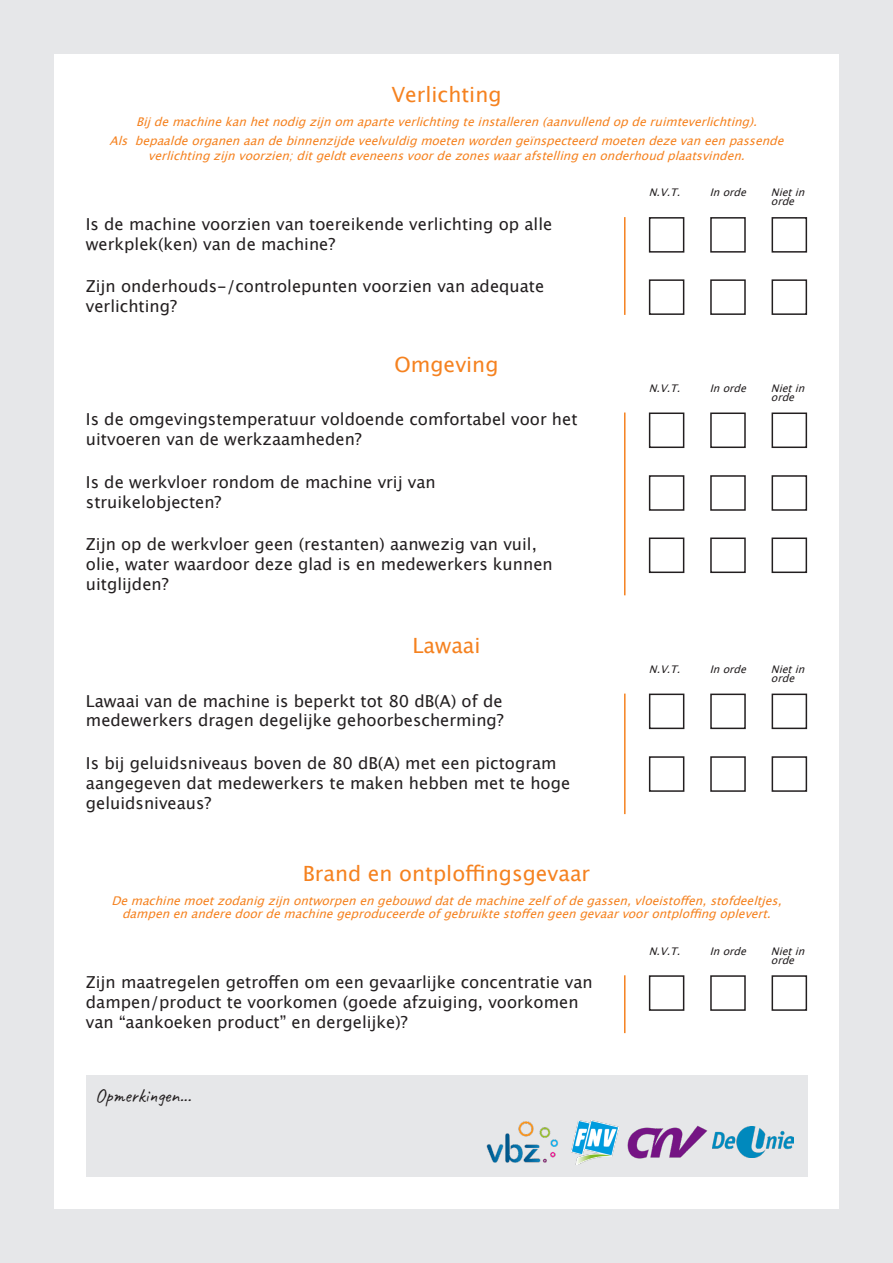
<style>
.page{position:relative;width:893px;height:1263px;background:#e6e7e9}
.page>*{position:absolute;margin:0;border:0;box-sizing:border-box;transform-origin:0 0}
.t1{font:21px "Lucida Grande";color:#f58220}
.t2{font:19.5px "Caveat";color:#231f20}
.t3{font:16.5px/19.8px "Lucida Grande";color:#231f20}
.t4{font:italic 12px/14.4px "Lucida Grande";color:#f58220;text-align:center}
.t5{font:italic 10.5px/9px "Lucida Grande";color:#231f20}
</style>
<div class="page">
<div style="left:54px;top:54px;width:785px;height:1155px;background:#fff"></div>
<hr style="left:624px;top:217px;width:1px;height:98px;background:#f58220">
<div style="left:649px;top:217px;width:35px;height:36px;border:2px solid #231f20"></div>
<div style="left:710px;top:217px;width:36px;height:36px;border:2px solid #231f20"></div>
<div style="left:772px;top:217px;width:35px;height:36px;border:2px solid #231f20"></div>
<div style="left:649px;top:279px;width:35px;height:36px;border:2px solid #231f20"></div>
<div style="left:710px;top:279px;width:36px;height:36px;border:2px solid #231f20"></div>
<div style="left:772px;top:279px;width:35px;height:36px;border:2px solid #231f20"></div>
<hr style="left:624px;top:412px;width:1px;height:183px;background:#f58220">
<div style="left:649px;top:412px;width:35px;height:36px;border:2px solid #231f20"></div>
<div style="left:710px;top:412px;width:36px;height:36px;border:2px solid #231f20"></div>
<div style="left:772px;top:412px;width:35px;height:36px;border:2px solid #231f20"></div>
<div style="left:649px;top:475px;width:35px;height:36px;border:2px solid #231f20"></div>
<div style="left:710px;top:475px;width:36px;height:36px;border:2px solid #231f20"></div>
<div style="left:772px;top:475px;width:35px;height:36px;border:2px solid #231f20"></div>
<div style="left:649px;top:537px;width:35px;height:36px;border:2px solid #231f20"></div>
<div style="left:710px;top:537px;width:36px;height:36px;border:2px solid #231f20"></div>
<div style="left:772px;top:537px;width:35px;height:36px;border:2px solid #231f20"></div>
<hr style="left:624px;top:693px;width:2px;height:121px;background:#f58220">
<div style="left:649px;top:693px;width:35px;height:36px;border:2px solid #231f20"></div>
<div style="left:710px;top:693px;width:36px;height:36px;border:2px solid #231f20"></div>
<div style="left:772px;top:693px;width:35px;height:36px;border:2px solid #231f20"></div>
<div style="left:649px;top:756px;width:35px;height:36px;border:2px solid #231f20"></div>
<div style="left:710px;top:756px;width:36px;height:36px;border:2px solid #231f20"></div>
<div style="left:772px;top:756px;width:35px;height:36px;border:2px solid #231f20"></div>
<hr style="left:624px;top:975px;width:1px;height:58px;background:#f58220">
<div style="left:649px;top:975px;width:35px;height:36px;border:2px solid #231f20"></div>
<div style="left:710px;top:975px;width:36px;height:36px;border:2px solid #231f20"></div>
<div style="left:772px;top:975px;width:35px;height:36px;border:2px solid #231f20"></div>
<div style="left:86px;top:1076px;width:721px;height:101px;background:#e6e7e9"></div>
<img style="left:712px;top:1126px;width:82px;height:31px">
<img style="left:627px;top:1125px;width:81px;height:34px">
<img style="left:571px;top:1121px;width:47px;height:44px">
<img style="left:486px;top:1121px;width:72px;height:42px">
<p class="t1" style="left:391px;top:83px;width:112px">Verlichting</p>
<p class="t4" style="left:136px;top:115px;width:628px">Bijdemachinekanhetnodigzijnomaparteverlichtingteinstalleren(aanvullendopderuimteverlichting).</p>
<p class="t4" style="left:109px;top:134px;width:682px">Als bepaaldeorganenaandebinnenzijdeveelvuldigmoetenwordengeïnspecteerdmoetendezevaneenpassende verlichtingzijnvoorzien;ditgeldteveneensvoordezoneswaarafstellingenonderhoudplaatsvinden.</p>
<p class="t3" style="left:86px;top:214px;width:468px">Is de machine voorzien van toereikende verlichting op alle werkplek(ken) van de machine?</p>
<p class="t3" style="left:86px;top:277px;width:460px">Zijn onderhouds-/controlepunten voorzien van adequate verlichting?</p>
<p class="t1" style="left:395px;top:353px;width:105px">Omgeving</p>
<p class="t3" style="left:86px;top:410px;width:493px">Is de omgevingstemperatuur voldoende comfortabel voor het uitvoeren van de werkzaamheden?</p>
<p class="t3" style="left:86px;top:473px;width:351px">Is de werkvloer rondom de machine vrij van struikelobjecten?</p>
<p class="t3" style="left:86px;top:535px;width:468px">Zijn op de werkvloer geen (restanten) aanwezig van vuil, olie, water waardoor deze glad is en medewerkers kunnen uitglijden?</p>
<p class="t1" style="left:412px;top:634px;width:70px">Lawaai</p>
<p class="t3" style="left:86px;top:691px;width:419px">Lawaai van de machine is beperkt tot 80 dB(A) of de medewerkers dragen degelijke gehoorbescherming?</p>
<p class="t3" style="left:86px;top:754px;width:486px">Is bij geluidsniveaus boven de 80 dB(A) met een pictogram aangegeven dat medewerkers te maken hebben met te hoge geluidsniveaus?</p>
<p class="t5" style="left:649px;top:188px;width:38px">N.V.T.</p>
<p class="t5" style="left:710px;top:188px;width:43px">Inorde</p>
<p class="t5" style="left:771px;top:188px;width:40px">Nietin orde</p>
<p class="t5" style="left:649px;top:384px;width:38px">N.V.T.</p>
<p class="t5" style="left:710px;top:384px;width:43px">Inorde</p>
<p class="t5" style="left:771px;top:384px;width:40px">Nietin orde</p>
<p class="t5" style="left:649px;top:665px;width:38px">N.V.T.</p>
<p class="t5" style="left:710px;top:665px;width:43px">Inorde</p>
<p class="t5" style="left:771px;top:665px;width:40px">Nietin orde</p>
<p class="t1" style="left:303px;top:861px;width:289px">Brand en ontploffingsgevaar</p>
<p class="t4" style="left:111px;top:894px;width:678px;line-height:13.5px">Demachinemoetzodanig zijn ontworpen en gebouwd dat de machine zelf of de gassen, vloeistoffen, stofdeeltjes, dampen en andere door de machine geproduceerde of gebruikte stoffen geen gevaar voor ontploffing oplevert.</p>
<p class="t3" style="left:86px;top:973px;width:508px">Zijn maatregelen getroffen om een gevaarlijke concentratie van dampen/product te voorkomen (goede afzuiging, voorkomen van “aankoeken product” en dergelijke)?</p>
<p class="t2" style="left:95px;top:1083px;width:97px">Opmerkingen...</p>
<p class="t5" style="left:649px;top:946px;width:38px">N.V.T.</p>
<p class="t5" style="left:710px;top:946px;width:43px">Inorde</p>
<p class="t5" style="left:771px;top:946px;width:40px">Nietin orde</p>
</div>
